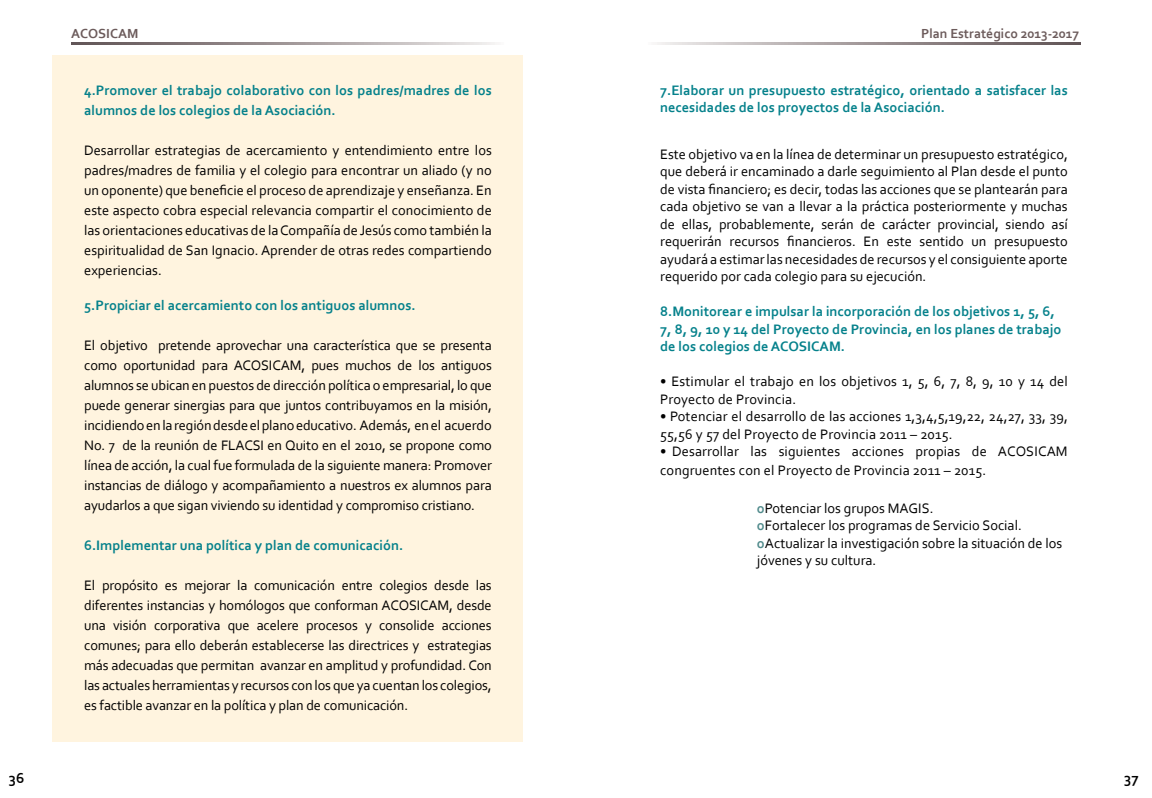
<style>
.page{position:relative;width:1152px;height:798px;background:#fff}
.page>*{position:absolute;margin:0;border:0;box-sizing:border-box;transform-origin:0 0}
.t1{font:700 15px "Corbel";color:#000}
.t2{font:14.38px/20px "Corbel";color:#000;text-align:justify}
.t3{font:700 14.38px/17.5px "Corbel";color:#05818b}
.t4{font:700 13.75px "Corbel";color:#6c5b5b}
.s1{font-weight:700;color:#518b8c}
</style>
<div class="page">
<img style="left:71px;top:43px;width:424px;height:1px">
<img style="left:657px;top:43px;width:423px;height:1px">
<div style="left:53px;top:56px;width:470px;height:686px;background:#fff4df"></div>
<p class="t4" style="left:71px;top:25px;width:69px">ACOSICAM</p>
<p class="t3" style="left:84px;top:80px;width:409px;line-height:20px">4.Promover el trabajo colaborativo con los padres/madres de los alumnos de los colegios de la Asociación.</p>
<p class="t2" style="left:84px;top:140px;width:409px">Desarrollar estrategias de acercamiento y entendimiento entre los padres/madres de familia y el colegio para encontrar un aliado (y no un oponente) que beneficie el proceso de aprendizaje y enseñanza. En este aspecto cobra especial relevancia compartir el conocimiento de las orientaciones educativas de la Compañía de Jesús como también la espiritualidad de San Ignacio. Aprender de otras redes compartiendo experiencias.</p>
<p class="t3" style="left:84px;top:296px;width:333px">5.Propiciar el acercamiento con los antiguos alumnos.</p>
<p class="t2" style="left:84px;top:335px;width:409px">El objetivo pretende aprovechar una característica que se presenta como oportunidad para ACOSICAM, pues muchos de los antiguos alumnos se ubican en puestos de dirección política o empresarial, lo que puede generar sinergias para que juntos contribuyamos en la misión, incidiendo en la región desde el plano educativo. Además, en el acuerdo No. 7 de la reunión de FLACSI en Quito en el 2010, se propone como línea de acción, la cual fue formulada de la siguiente manera: Promover instancias de diálogo y acompañamiento a nuestros ex alumnos para ayudarlos a que sigan viviendo su identidad y compromiso cristiano.</p>
<p class="t3" style="left:84px;top:536px;width:320px">6.Implementar una política y plan de comunicación.</p>
<p class="t2" style="left:84px;top:575px;width:409px">El propósito es mejorar la comunicación entre colegios desde las diferentes instancias y homólogos que conforman ACOSICAM, desde una visión corporativa que acelere procesos y consolide acciones comunes; para ello deberán establecerse las directrices y estrategias más adecuadas que permitan avanzar en amplitud y profundidad. Con las actuales herramientas y recursos con los que ya cuentan los colegios, es factible avanzar en la política y plan de comunicación.</p>
<p class="t4" style="left:921px;top:25px;width:160px">Plan Estratégico 2013-2017</p>
<p class="t3" style="left:660px;top:81px;width:409px">7.Elaborar un presupuesto estratégico, orientado a satisfacer las necesidades de los proyectos de la Asociación.</p>
<p class="t2" style="left:660px;top:145px;width:409px;line-height:17.5px">Este objetivo va en la línea de determinar un presupuesto estratégico, que deberá ir encaminado a darle seguimiento al Plan desde el punto de vista financiero; es decir, todas las acciones que se plantearán para cada objetivo se van a llevar a la práctica posteriormente y muchas de ellas, probablemente, serán de carácter provincial, siendo así requerirán recursos financieros. En este sentido un presupuesto ayudará a estimar las necesidades de recursos y el consiguiente aporte requerido por cada colegio para su ejecución.</p>
<p class="t3" style="left:660px;top:302px;width:403px">8.Monitorear e impulsar la incorporación de los objetivos 1, 5, 6,<br>7, 8, 9, 10 y 14 del Proyecto de Provincia, en los planes de trabajo de los colegios de ACOSICAM.</p>
<p class="t2" style="left:660px;top:372px;width:409px;line-height:17.5px">• Estimular el trabajo en los objetivos 1, 5, 6, 7, 8, 9, 10 y 14 del<br>Proyecto de Provincia.</p>
<p class="t2" style="left:660px;top:407px;width:409px;line-height:17.5px">• Potenciar el desarrollo de las acciones 1,3,4,5,19,22, 24,27, 33, 39,<br>55,56 y 57 del Proyecto de Provincia 2011 – 2015.</p>
<p class="t2" style="left:660px;top:441px;width:409px;line-height:18.8px">• Desarrollar las siguientes acciones propias de ACOSICAM congruentes con el Proyecto de Provincia 2011 – 2015.</p>
<p class="t2" style="left:757px;top:498px;width:307px;line-height:17.5px;text-align:left"><span class="s1">o</span>Potenciar los grupos MAGIS.<br><span class="s1">o</span>Fortalecer los programas de Servicio Social. <span class="s1">o</span>Actualizar la investigación sobre la situación de los jóvenes y su cultura.</p>
<p class="t1" style="left:9px;top:768px;width:17px">36</p>
<p class="t1" style="left:1124px;top:768px;width:16px">37</p>
</div>
